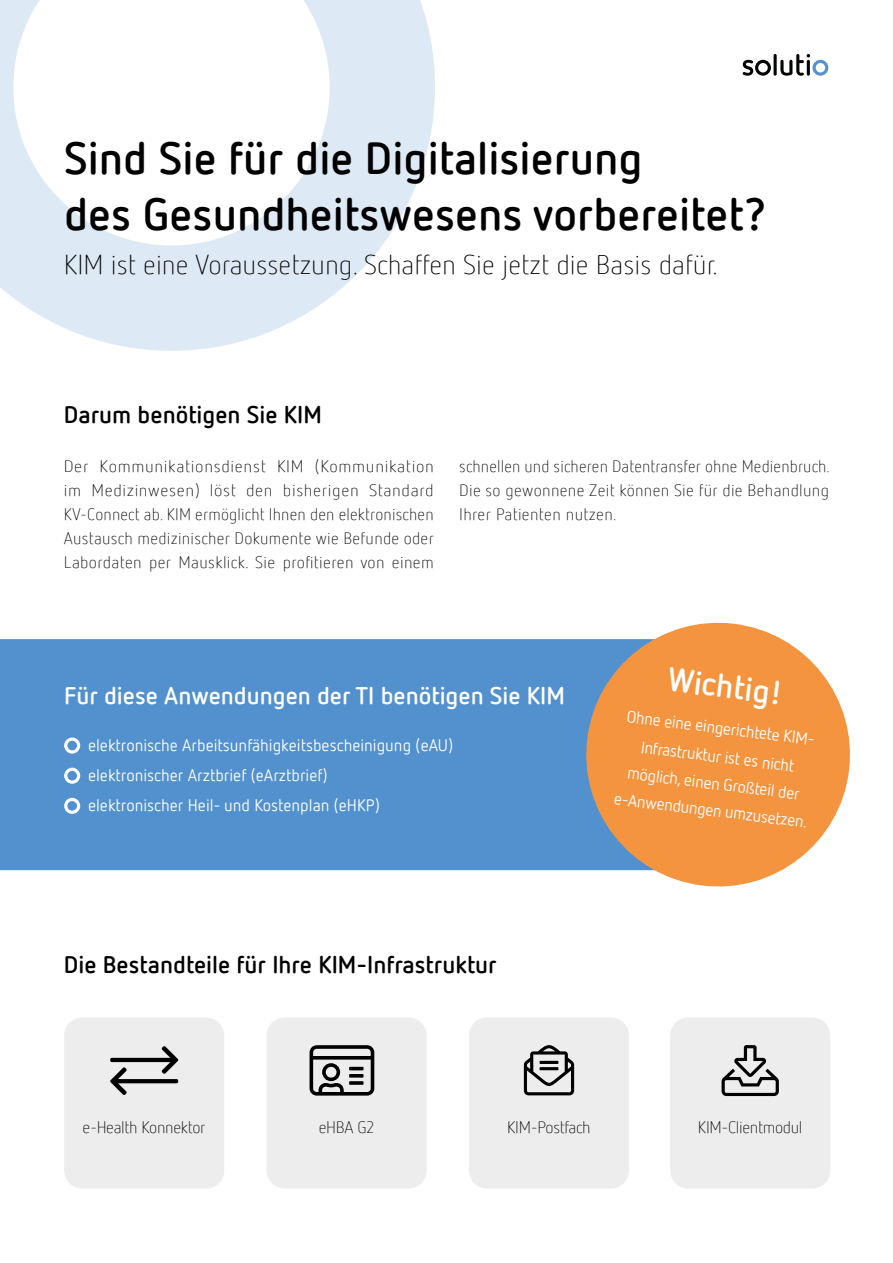
<style>
.page{position:relative;width:893px;height:1263px;background:#fff}
.page>*{position:absolute;margin:0;border:0;box-sizing:border-box;transform-origin:0 0}
.t1{font:700 45px/55.5px "Netto Pro";color:#000}
.t2{font:700 32.4px "Netto Pro";color:#fff}
.t3{font:300 27px "Netto Pro";color:#000}
.t4{font:700 24px "Netto Pro";color:#000}
.t5{font:700 24px "Netto Pro";color:#fff}
.t6{font:300 16.5px/24px "Netto Pro";letter-spacing:.02em;color:#000;text-align:justify}
.t7{font:16.5px/30px "Netto Pro";color:#fff;text-align:center}
.t8{font:300 16.5px "Netto Pro";letter-spacing:-.02em;color:#000}
</style>
<div class="page">
<div style="left:64px;top:1017px;width:160px;height:171px;background:#ededed;border-radius:18px"></div>
<div style="left:267px;top:1017px;width:160px;height:171px;background:#ededed;border-radius:18px"></div>
<div style="left:469px;top:1017px;width:160px;height:171px;background:#ededed;border-radius:18px"></div>
<div style="left:670px;top:1017px;width:160px;height:171px;background:#ededed;border-radius:18px"></div>
<div style="left:0;top:639px;width:578px;height:231px;background:#5291ce"></div>
<svg style="left:64px;top:737px;width:16px;height:16px"></svg>
<svg style="left:64px;top:768px;width:16px;height:16px"></svg>
<svg style="left:64px;top:798px;width:16px;height:16px"></svg>
<svg style="left:110px;top:1046px;width:68px;height:49px"></svg>
<svg style="left:310px;top:1045px;width:64px;height:50px"></svg>
<svg style="left:722px;top:1045px;width:57px;height:51px"></svg>
<svg style="left:524px;top:1045px;width:50px;height:50px"></svg>
<svg style="left:578px;top:622px;width:272px;height:265px;fill:#f4943f"></svg>
<svg style="left:0;top:0;width:435px;height:351px"></svg>
<hr style="left:774px;top:54px;width:3px;height:22px;background:#010202;border-radius:2px">
<svg style="left:743px;top:60px;width:28px;height:16px"></svg>
<svg style="left:780px;top:54px;width:48px;height:22px"></svg>
<h1 class="t1" style="left:64px;top:128px;width:704px">Sind Sie für die Digitalisierung<br>des Gesundheitswesens vorbereitet?</h1>
<h3 class="t3" style="left:64px;top:248px;width:656px">KIM ist eine Voraussetzung. Schaffen Sie jetzt die Basis dafür.</h3>
<h3 class="t4" style="left:64px;top:398px;width:260px">Darum benötigen Sie KIM</h3>
<p class="t6" style="left:64px;top:453px;width:372px">Der Kommunikationsdienst KIM (Kommunikation im Medizinwesen) löst den bisherigen Standard KV-Connect ab. KIM ermöglicht Ihnen den elektronischen Austausch medizinischer Dokumente wie Befunde oder Labordaten per Mausklick. Sie profitieren von einem</p>
<p class="t6" style="left:459px;top:453px;width:372px">schnellen und sicheren Datentransfer ohne Medienbruch.<br>Die so gewonnene Zeit können Sie für die Behandlung Ihrer Patienten nutzen.</p>
<h3 class="t5" style="left:64px;top:680px;width:502px">Für diese Anwendungen der TI benötigen Sie KIM</h3>
<p class="t7" style="left:88px;top:730px;width:366px;text-align:left">elektronische Arbeitsunfähigkeitsbescheinigung (eAU) elektronischer Arztbrief (eArztbrief)<br>elektronischer Heil- und Kostenplan (eHKP)</p>
<h3 class="t4" style="left:64px;top:948px;width:435px">Die Bestandteile für Ihre KIM-Infrastruktur</h3>
<h2 class="t2" style="left:671px;top:657px;width:117px;rotate:7deg">Wichtig!</h2>
<p class="t7" style="left:629px;top:701px;width:192px;line-height:28.8px;rotate:7deg">Ohne eine eingerichtete KIM-<br>Infrastruktur ist es nicht</p>
<p class="t7" style="left:619px;top:757px;width:196px;line-height:27px;rotate:7deg">möglich, einen Großteil der e-Anwendungen umzusetzen.</p>
<p class="t8" style="left:83px;top:1117px;width:124px">e-Health Konnektor</p>
<p class="t6" style="left:319px;top:1114px;width:57px">eHBA G2</p>
<p class="t8" style="left:507px;top:1117px;width:85px">KIM-Postfach</p>
<p class="t8" style="left:698px;top:1117px;width:106px">KIM-Clientmodul</p>
</div>
